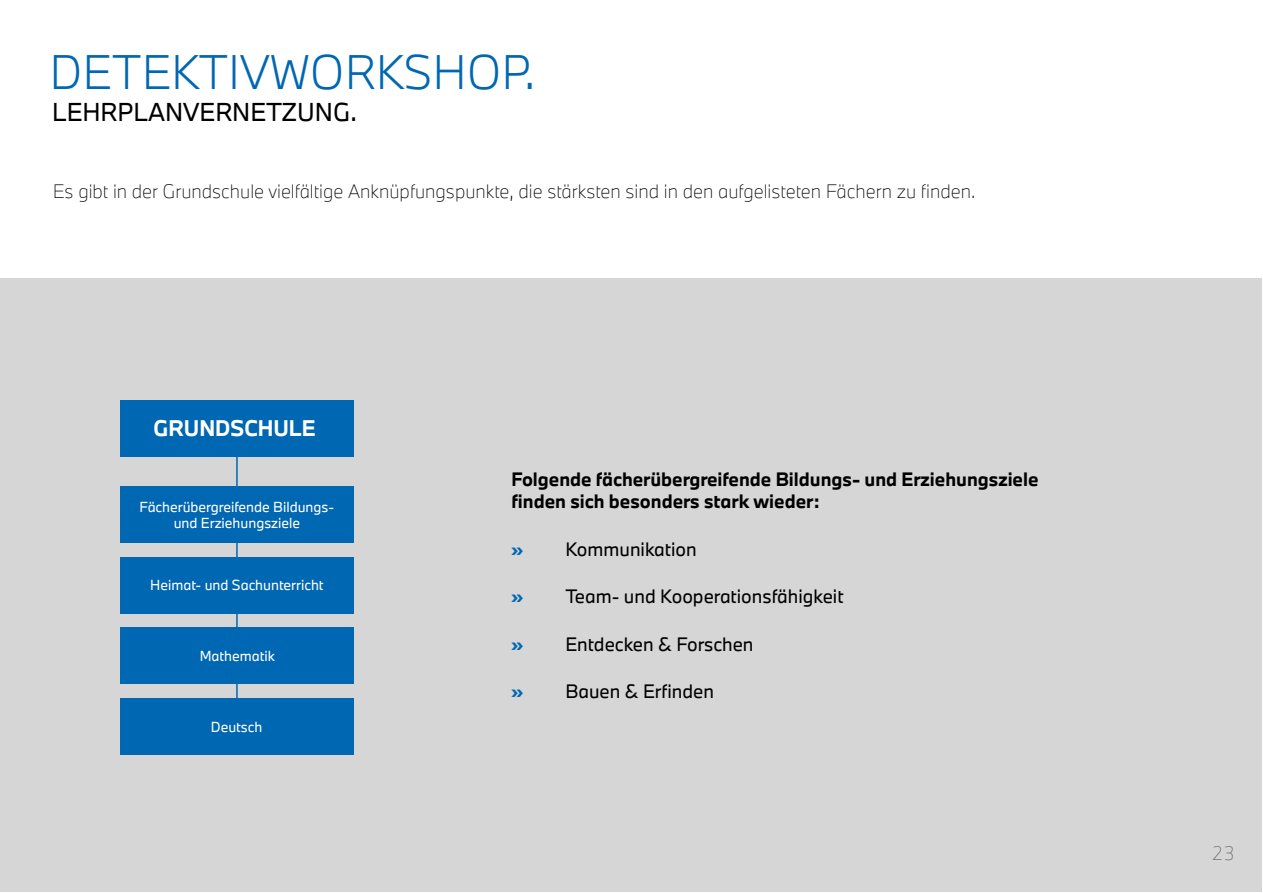
<style>
.page{position:relative;width:1263px;height:893px;background:#fff}
.page>*{position:absolute;margin:0;border:0;box-sizing:border-box;transform-origin:0 0}
.t1{font:300 45px "BMW Type Next";color:#0067b2}
.t2{font:24px "BMW Type Next";color:#000}
.t3{font:700 21px "BMW Type Next";color:#fff}
.t4{font:100 18px "BMW Type Next";color:#000}
.t5{font:700 18px/21.6px "BMW Type Next";color:#000}
.t6{font:18px "BMW Type Next";color:#000}
.t7{font:100 18px "BMW Type Next";color:#706f6f}
.t8{font:13.5px/16.2px "BMW Type Next";color:#fff;text-align:center}
.s1{font-weight:700;color:#0067b2}
</style>
<div class="page">
<div style="left:1px;top:279px;width:1261px;height:613px;background:#d6d6d6"></div>
<div style="left:120px;top:400px;width:233px;height:57px;background:#0067b2"></div>
<div style="left:120px;top:557px;width:233px;height:56px;background:#0067b2"></div>
<div style="left:120px;top:486px;width:233px;height:57px;background:#0067b2"></div>
<div style="left:120px;top:627px;width:233px;height:57px;background:#0067b2"></div>
<div style="left:120px;top:698px;width:233px;height:57px;background:#0067b2"></div>
<hr style="left:236px;top:454px;width:2px;height:33px;background:#0067b2">
<hr style="left:236px;top:605px;width:2px;height:32px;background:#0067b2">
<hr style="left:236px;top:537px;width:2px;height:33px;background:#0067b2">
<hr style="left:236px;top:677px;width:2px;height:33px;background:#0067b2">
<h1 class="t1" style="left:49px;top:41px;width:487px">DETEKTIVWORKSHOP.</h1>
<h2 class="t2" style="left:52px;top:96px;width:306px">LEHRPLANVERNETZUNG.</h2>
<p class="t4" style="left:53px;top:179px;width:924px">Es gibt in der Grundschule vielfältige Anknüpfungspunkte, die stärksten sind in den aufgelisteten Fächern zu finden.</p>
<p class="t3" style="left:154px;top:414px;width:163px">GRUNDSCHULE</p>
<p class="t8" style="left:140px;top:498px;width:196px">Fächerübergreifende Bildungs&shy;und Erziehungsziele</p>
<p class="t8" style="left:150px;top:577px;width:175px">Heimat- und Sachunterricht</p>
<p class="t8" style="left:200px;top:648px;width:77px">Mathematik</p>
<p class="t8" style="left:211px;top:718px;width:53px">Deutsch</p>
<p class="t5" style="left:511px;top:468px;width:529px">Folgende fächerübergreifende Bildungs- und Erziehungsziele finden sich besonders stark wieder:</p>
<p class="t6" style="left:511px;top:536px;width:187px"><span class="s1">»</span> Kommunikation</p>
<p class="t6" style="left:511px;top:584px;width:334px"><span class="s1">»</span> Team- und Kooperationsfähigkeit</p>
<p class="t6" style="left:511px;top:632px;width:244px"><span class="s1">»</span> Entdecken &amp; Forschen</p>
<p class="t6" style="left:511px;top:679px;width:204px"><span class="s1">»</span> Bauen &amp; Erfinden</p>
<p class="t7" style="left:1212px;top:841px;width:25px">23</p>
</div>
